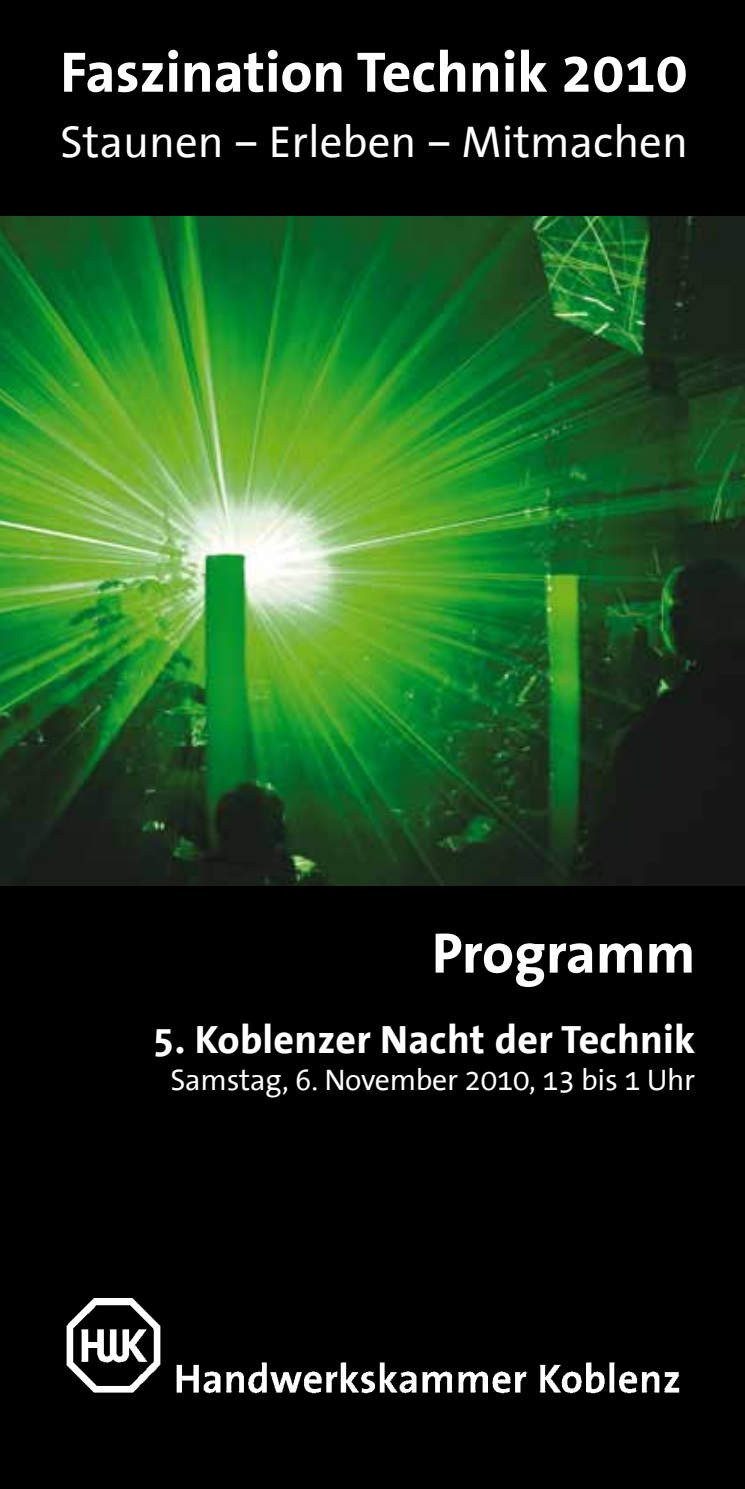
<style>
.page{position:relative;width:745px;height:1489px;background:#fff}
.page>*{position:absolute;margin:0;border:0;box-sizing:border-box;transform-origin:0 0}
.t1{font:700 57.5px "The Sans Office";color:#fff}
.t2{font:45px "The Sans Office";color:#fff}
.t3{font:700 40px "The Sans Office";letter-spacing:.005em;color:#fff}
.t4{font:30px "The Sans Office";letter-spacing:-.01em;color:#fff}
</style>
<div class="page">
<div style="left:0;top:0;width:744px;height:216px;background:#000"></div>
<img style="left:0;top:216px;width:744px;height:670px">
<div style="left:0;top:886px;width:744px;height:602px;background:#000"></div>
<img style="left:66px;top:1298px;width:614px;height:96px">
<h1 class="t1" style="left:60px;top:42px;width:628px">Faszination Technik 2010</h1>
<h2 class="t2" style="left:60px;top:118px;width:629px">Staunen – Erleben – Mitmachen</h2>
<h1 class="t1" style="left:431px;top:923px;width:265px">Programm</h1>
<h3 class="t3" style="left:152px;top:1018px;width:544px">5. Koblenzer Nacht der Technik</h3>
<p class="t4" style="left:170px;top:1064px;width:526px">Samstag, 6. November 2010, 13 bis 1 Uhr</p>
</div>
